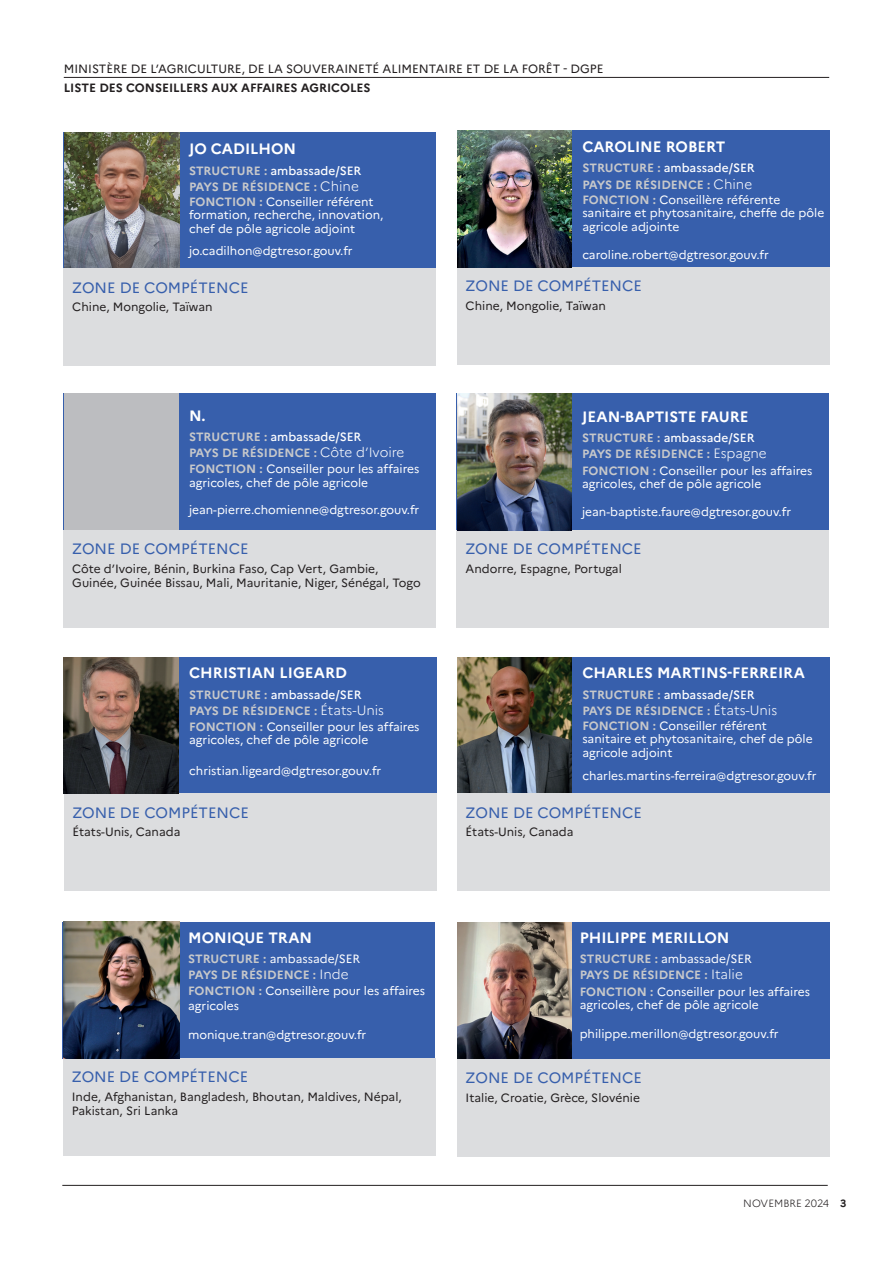
<style>
.page{position:relative;width:893px;height:1263px;background:#fff}
.page>*{position:absolute;margin:0;border:0;box-sizing:border-box;transform-origin:0 0}
.t1{font:15px "Marianne";color:#375fac}
.t2{font:700 15px "Marianne";color:#fff}
.t3{font:12px/13.5px "Marianne";color:#fff}
.t4{font:700 12px/16.2px "Marianne";color:#c7c8ca}
.t5{font:12px/14.4px "Marianne";color:#231f20}
.t6{font:700 12px "Marianne";color:#231f20}
.t7{font:300 10.5px "Marianne";color:#231f20}
.s1{font-weight:500;color:#fff}
.s2{font-weight:300;font-size:13.5px;color:#fff}
.s3{font-weight:700;color:#c7c8ca}
.s4{font-weight:400;color:#fff}
.s5{font-weight:300;font-size:13.5px}
.s6{font-weight:700}
</style>
<div class="page">
<hr style="left:62px;top:1185px;width:766px;height:1px;background:#231f20">
<hr style="left:64px;top:77px;width:765px;height:1px;background:#231f20">
<div style="left:64px;top:394px;width:372px;height:136px;background:#375fac"></div>
<div style="left:64px;top:394px;width:115px;height:136px;background:#bcbdc0"></div>
<div style="left:64px;top:530px;width:372px;height:98px;background:#dcdddf"></div>
<div style="left:64px;top:657px;width:372px;height:137px;background:#375fac"></div>
<div style="left:64px;top:794px;width:372px;height:97px;background:#dcdddf"></div>
<div style="left:457px;top:657px;width:372px;height:137px;background:#375fac"></div>
<img style="left:457px;top:657px;width:115px;height:137px">
<div style="left:457px;top:794px;width:372px;height:97px;background:#dcdddf"></div>
<img style="left:63px;top:657px;width:115px;height:136px">
<div style="left:457px;top:130px;width:372px;height:137px;background:#375fac"></div>
<div style="left:457px;top:267px;width:372px;height:97px;background:#dcdddf"></div>
<div style="left:64px;top:132px;width:372px;height:137px;background:#375fac"></div>
<div style="left:64px;top:269px;width:372px;height:97px;background:#dcdddf"></div>
<img style="left:64px;top:132px;width:116px;height:135px">
<div style="left:457px;top:922px;width:372px;height:137px;background:#375fac"></div>
<img style="left:457px;top:922px;width:115px;height:137px">
<div style="left:457px;top:1059px;width:372px;height:97px;background:#dcdddf"></div>
<div style="left:63px;top:922px;width:372px;height:136px;background:#375fac"></div>
<div style="left:63px;top:1058px;width:372px;height:98px;background:#dcdddf"></div>
<img style="left:457px;top:131px;width:115px;height:136px">
<div style="left:457px;top:394px;width:372px;height:136px;background:#375fac"></div>
<div style="left:457px;top:530px;width:372px;height:98px;background:#dcdddf"></div>
<img style="left:457px;top:394px;width:115px;height:136px">
<img style="left:63px;top:922px;width:117px;height:136px">
<p class="t5" style="left:64px;top:60px;width:541px">MINISTÈRE DE L’AGRICULTURE, DE LA SOUVERAINETÉ ALIMENTAIRE ET DE LA FORÊT - DGPE</p>
<p class="t6" style="left:64px;top:79px;width:308px">LISTE DES CONSEILLERS AUX AFFAIRES AGRICOLES</p>
<p class="t2" style="left:189px;top:137px;width:109px">JO CADILHON</p>
<p class="t4" style="left:189px;top:161px;width:174px">STRUCTURE : <span class="s1">ambassade/SER<br></span>PAYS DE RÉSIDENCE : <span class="s2">Chine</span></p>
<p class="t3" style="left:189px;top:194px;width:196px"><span class="s3">FONCTION :</span> Conseiller référent formation, recherche, innovation, chef de pôle agricole adjoint</p>
<p class="t3" style="left:189px;top:243px;width:165px">jo.cadilhon@dgtresor.gouv.fr</p>
<p class="t1" style="left:72px;top:276px;width:178px">ZONE DE COMPÉTENCE</p>
<p class="t5" style="left:72px;top:299px;width:142px">Chine, Mongolie, Taïwan</p>
<p class="t2" style="left:189px;top:404px;width:18px">N.</p>
<p class="t4" style="left:189px;top:427px;width:232px">STRUCTURE : <span class="s1">ambassade/SER<br></span>PAYS DE RÉSIDENCE : <span class="s2">Côte d’Ivoire<br></span>FONCTION : <span class="s4">Conseiller pour les affaires</span></p>
<p class="t3" style="left:189px;top:474px;width:181px">agricoles, chef de pôle agricole</p>
<p class="t3" style="left:189px;top:502px;width:232px">jean-pierre.chomienne@dgtresor.gouv.fr</p>
<p class="t1" style="left:72px;top:537px;width:178px">ZONE DE COMPÉTENCE</p>
<p class="t5" style="left:72px;top:560px;width:350px">Côte d’Ivoire, Bénin, Burkina Faso, Cap Vert, Gambie,<br>Guinée, Guinée Bissau, Mali, Mauritanie, Niger, Sénégal, Togo</p>
<p class="t2" style="left:189px;top:661px;width:159px">CHRISTIAN LIGEARD</p>
<p class="t4" style="left:189px;top:685px;width:232px">STRUCTURE : <span class="s1">ambassade/SER<br></span>PAYS DE RÉSIDENCE : <span class="s2">États-Unis<br></span>FONCTION : <span class="s4">Conseiller pour les affaires</span></p>
<p class="t3" style="left:189px;top:732px;width:181px">agricoles, chef de pôle agricole</p>
<p class="t3" style="left:189px;top:763px;width:193px">christian.ligeard@dgtresor.gouv.fr</p>
<p class="t1" style="left:72px;top:801px;width:178px">ZONE DE COMPÉTENCE</p>
<p class="t5" style="left:72px;top:824px;width:109px">États-Unis, Canada</p>
<p class="t2" style="left:188px;top:925px;width:126px">MONIQUE TRAN</p>
<p class="t3" style="left:188px;top:950px;width:238px;line-height:16.2px"><span class="s3">STRUCTURE :</span> ambassade/SER<br><span class="s3">PAYS DE RÉSIDENCE :</span> <span class="s5">Inde<br></span><span class="s3">FONCTION :</span> Conseillère pour les affaires</p>
<p class="t3" style="left:188px;top:998px;width:52px">agricoles</p>
<p class="t3" style="left:188px;top:1027px;width:180px">monique.tran@dgtresor.gouv.fr</p>
<p class="t1" style="left:72px;top:1065px;width:178px">ZONE DE COMPÉTENCE</p>
<p class="t5" style="left:72px;top:1089px;width:331px">Inde, Afghanistan, Bangladesh, Bhoutan, Maldives, Népal,<br>Pakistan, Sri Lanka</p>
<p class="t2" style="left:582px;top:135px;width:145px">CAROLINE ROBERT</p>
<p class="t4" style="left:582px;top:159px;width:174px">STRUCTURE : <span class="s1">ambassade/SER<br></span>PAYS DE RÉSIDENCE : <span class="s2">Chine</span></p>
<p class="t3" style="left:582px;top:192px;width:243px"><span class="s3">FONCTION :</span> Conseillère référente sanitaire et phytosanitaire, cheffe de pôle agricole adjointe</p>
<p class="t3" style="left:582px;top:247px;width:188px">caroline.robert@dgtresor.gouv.fr</p>
<p class="t1" style="left:466px;top:274px;width:178px">ZONE DE COMPÉTENCE</p>
<p class="t5" style="left:466px;top:297px;width:142px">Chine, Mongolie, Taïwan</p>
<p class="t2" style="left:582px;top:405px;width:168px">JEAN-BAPTISTE FAURE</p>
<p class="t4" style="left:582px;top:429px;width:232px">STRUCTURE : <span class="s1">ambassade/SER<br></span>PAYS DE RÉSIDENCE : <span class="s2">Espagne<br></span>FONCTION : <span class="s4">Conseiller pour les affaires</span></p>
<p class="t3" style="left:582px;top:476px;width:181px">agricoles, chef de pôle agricole</p>
<p class="t3" style="left:582px;top:504px;width:210px">jean-baptiste.faure@dgtresor.gouv.fr</p>
<p class="t1" style="left:465px;top:537px;width:178px">ZONE DE COMPÉTENCE</p>
<p class="t5" style="left:465px;top:560px;width:158px">Andorre, Espagne, Portugal</p>
<p class="t2" style="left:582px;top:661px;width:224px">CHARLES MARTINS-FERREIRA</p>
<p class="t4" style="left:582px;top:685px;width:196px">STRUCTURE : <span class="s1">ambassade/SER<br></span>PAYS DE RÉSIDENCE : <span class="s2">États-Unis</span></p>
<p class="t3" style="left:582px;top:718px;width:232px"><span class="s3">FONCTION :</span> Conseiller référent sanitaire et phytosanitaire, chef de pôle agricole adjoint</p>
<p class="t3" style="left:582px;top:768px;width:236px">charles.martins-ferreira@dgtresor.gouv.fr</p>
<p class="t1" style="left:466px;top:801px;width:178px">ZONE DE COMPÉTENCE</p>
<p class="t5" style="left:466px;top:824px;width:109px">États-Unis, Canada</p>
<p class="t2" style="left:580px;top:926px;width:151px">PHILIPPE MERILLON</p>
<p class="t3" style="left:580px;top:950px;width:232px;line-height:16.2px"><span class="s3">STRUCTURE :</span> ambassade/SER<br><span class="s3">PAYS DE RÉSIDENCE :</span> <span class="s5">Italie<br></span><span class="s3">FONCTION :</span> Conseiller pour les affaires</p>
<p class="t3" style="left:580px;top:997px;width:181px">agricoles, chef de pôle agricole</p>
<p class="t3" style="left:580px;top:1026px;width:200px">philippe.merillon@dgtresor.gouv.fr</p>
<p class="t1" style="left:466px;top:1066px;width:178px">ZONE DE COMPÉTENCE</p>
<p class="t5" style="left:466px;top:1089px;width:176px">Italie, Croatie, Grèce, Slovénie</p>
<p class="t7" style="left:743px;top:1197px;width:105px">NOVEMBRE 2024 <span class="s6">3</span></p>
</div>
